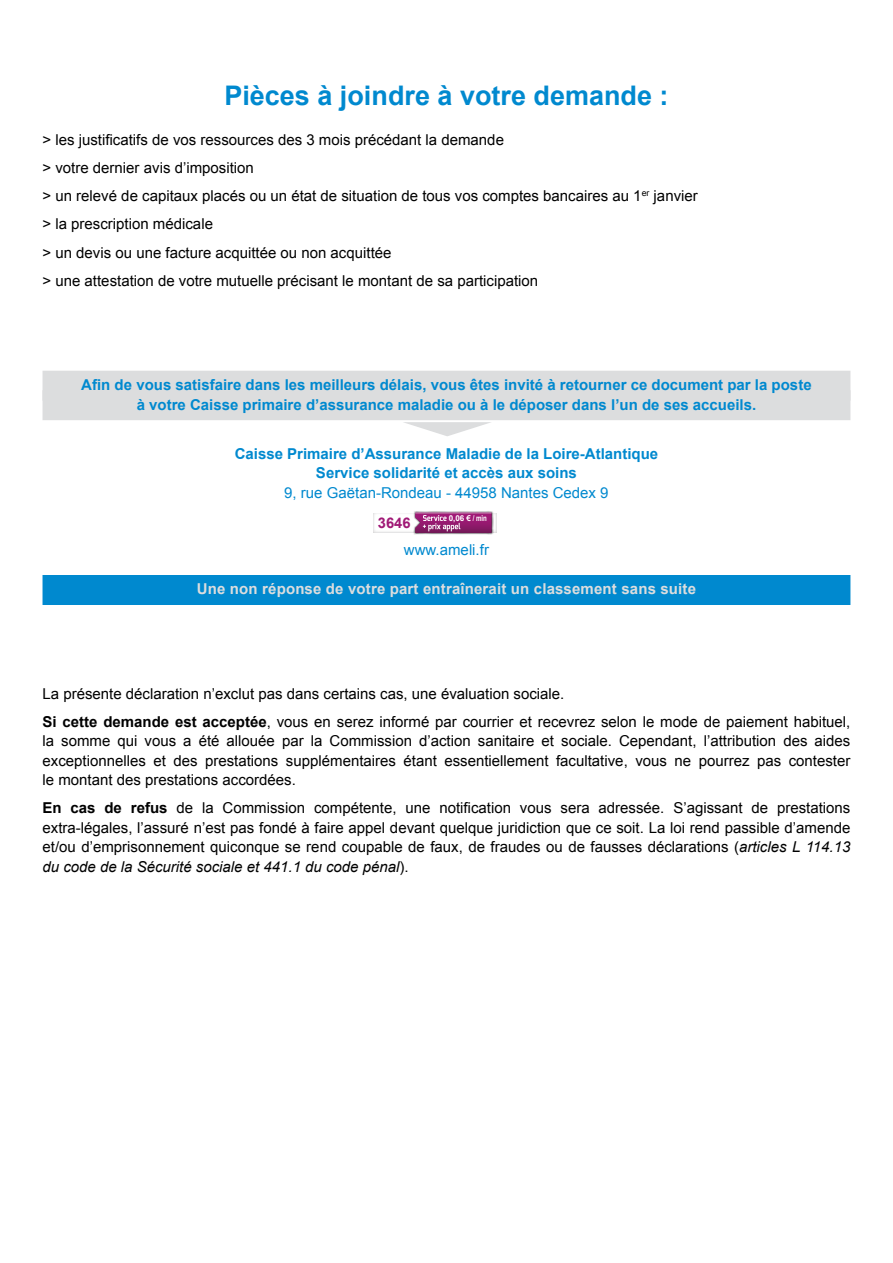
<style>
.page{position:relative;width:893px;height:1263px;background:#fff}
.page>*{position:absolute;margin:0;border:0;box-sizing:border-box;transform-origin:0 0}
.t1{font:700 27px "Arial";color:#0089cf}
.t2{font:15px/28px "Arial";color:#000}
.t3{font:700 15px/19.5px "Arial";color:#0089cf;text-align:center}
.t4{font:700 15px "Arial";letter-spacing:.01em;color:#dcddde}
.t5{font:15px "Arial";color:#0089cf}
.t6{font:700 14.7px "Arial";color:#a01976}
.t7{font:700 8.1px "Arial";color:#fff}
.s1{font-weight:700}
.s2{font-style:italic}
</style>
<div class="page">
<div style="left:43px;top:371px;width:807px;height:30px;background:#dcddde"></div>
<div style="left:43px;top:390px;width:807px;height:30px;background:#dcddde"></div>
<div style="left:43px;top:575px;width:807px;height:30px;background:#0089cf"></div>
<svg style="left:403px;top:422px;width:88px;height:14px"></svg>
<img style="left:413px;top:511px;width:81px;height:24px">
<svg style="left:415px;top:512px;width:77px;height:21px;background:#9e397f"></svg>
<h1 class="t1" style="left:224px;top:77px;width:446px">Pièces à joindre à votre demande :</h1>
<p class="t2" style="left:43px;top:126px;width:657px">&gt; les justificatifs de vos ressources des 3 mois précédant la demande<br>&gt; votre dernier avis d’imposition<br>&gt; un relevé de capitaux placés ou un état de situation de tous vos comptes bancaires au 1<sup>er</sup> janvier &gt; la prescription médicale<br>&gt; un devis ou une facture acquittée ou non acquittée<br>&gt; une attestation de votre mutuelle précisant le montant de sa participation</p>
<p class="t3" style="left:81px;top:375px;width:732px">Afin de vous satisfaire dans les meilleurs délais, vous êtes invité à retourner ce document par la poste à votre Caisse primaire d’assurance maladie ou à le déposer dans l’un de ses accueils.</p>
<p class="t3" style="left:235px;top:444px;width:425px">Caisse Primaire d’Assurance Maladie de la Loire-Atlantique<br>Service solidarité et accès aux soins</p>
<p class="t5" style="left:284px;top:483px;width:326px">9, rue Gaëtan-Rondeau - 44958 Nantes Cedex 9</p>
<p class="t6" style="left:378px;top:513px;width:34px">3646</p>
<p class="t7" style="left:449px;top:513px;width:40px">0,06 € / min</p>
<p class="t5" style="left:404px;top:540px;width:87px">www.ameli.fr</p>
<p class="t4" style="left:197px;top:579px;width:501px">Une non réponse de votre part entraînerait un classement sans suite</p>
<p class="t2" style="left:43px;top:680px;width:809px">La présente déclaration n’exclut pas dans certains cas, une évaluation sociale.<br><span class="s1">Si cette demande est acceptée</span>, vous en serez informé par courrier et recevrez selon le mode de paiement habituel,</p>
<p class="t2" style="left:43px;top:731px;width:809px;line-height:19.5px;text-align:justify">la somme qui vous a été allouée par la Commission d’action sanitaire et sociale. Cependant, l’attribution des aides exceptionnelles et des prestations supplémentaires étant essentiellement facultative, vous ne pourrez pas contester le montant des prestations accordées.</p>
<p class="t2" style="left:43px;top:798px;width:809px;line-height:19.5px;text-align:justify"><span class="s1">En cas de refus</span> de la Commission compétente, une notification vous sera adressée. S’agissant de prestations extra-légales, l’assuré n’est pas fondé à faire appel devant quelque juridiction que ce soit. La loi rend passible d’amende et/ou d’emprisonnement quiconque se rend coupable de faux, de fraudes ou de fausses déclarations (<span class="s2">articles L 114.13 du code de la Sécurité sociale et 441.1 du code pénal</span>).</p>
</div>
